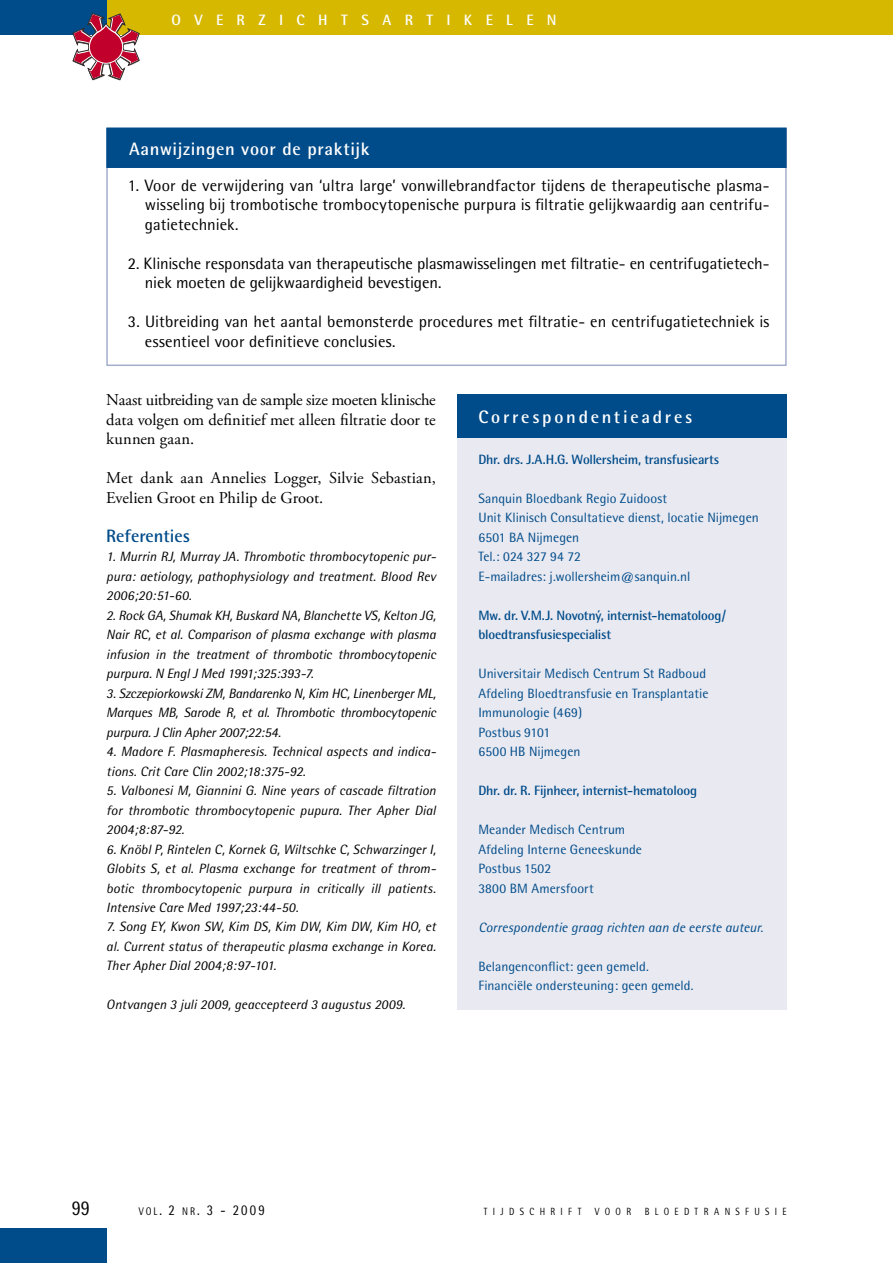
<style>
.page{position:relative;width:893px;height:1263px;background:#fff}
.page>*{position:absolute;margin:0;border:0;box-sizing:border-box;transform-origin:0 0}
.t1{font:21px "Rotis Semi Sans";color:#000;scale:.85 1}
.t2{font:700 18px "Rotis Semi Sans";letter-spacing:.05em;color:#fff}
.t3{font:700 18px "Rotis Semi Sans";letter-spacing:.15em;color:#fff}
.t4{font:700 18px "Rotis Semi Sans";color:#004b89}
.t5{font:16.5px/19.5px "Rotis Semi Sans";color:#000}
.t6{font:16.5px/19.5px "Adobe Garamond Pro";letter-spacing:.005em;color:#000;text-align:justify}
.t7{font:700 15px "Rotis Semi Sans";letter-spacing:.885em;color:#fff}
.t8{font:14.85px "Rotis Semi Sans";color:#000;scale:.85 1}
.t9{font:italic 13.5px/19.5px "Rotis Semi Sans";color:#000;text-align:justify}
.t10{font:13.5px/19.5px "Rotis Semi Sans";letter-spacing:.005em;color:#004b89}
.t11{font:700 13.5px/19.5px "Rotis Semi Sans";letter-spacing:-.02em;color:#004b89}
.t12{font:italic 13.5px "Rotis Semi Sans";color:#004b89}
.t13{font:10.5px "Rotis Semi Sans";color:#000;scale:.85 1}
.s1{font-size:11.1px}
</style>
<div class="page">
<div style="left:0;top:0;width:893px;height:34px;background:#d6b800"></div>
<div style="left:0;top:0;width:106px;height:34px;background:#004b89"></div>
<div style="left:0;top:1229px;width:106px;height:34px;background:#004b89"></div>
<svg style="left:73px;top:13px;width:67px;height:68px"></svg>
<div style="left:457px;top:404px;width:330px;height:605px;background:#e8e9f1"></div>
<div style="left:457px;top:394px;width:330px;height:44px;background:#004b89"></div>
<div style="left:107px;top:128px;width:679px;height:39px;background:#004b89"></div>
<div style="left:106px;top:128px;width:681px;height:40px;border:2px solid #004b89"></div>
<p class="t7" style="left:172px;top:10px;width:17px">ov</p>
<p class="t7" style="left:216px;top:10px;width:80px">erzich</p>
<p class="t7" style="left:341px;top:10px;width:36px">t sa</p>
<p class="t7" style="left:405px;top:10px;width:56px">rtik</p>
<p class="t7" style="left:486px;top:10px;width:70px">el en</p>
<h2 class="t2" style="left:129px;top:137px;width:242px">Aanwijzingen voor de praktijk</h2>
<p class="t5" style="left:145px;top:175px;width:626px;text-align:justify;text-indent:-17px">1. Voor de verwijdering van ‘ultra large’ vonwillebrandfactor tijdens de therapeutische plasma&shy;wisseling bij trombotische trombocytopenische purpura is filtratie gelijkwaardig aan centrifu&shy;gatietechniek.</p>
<p class="t5" style="left:145px;top:253px;width:626px;text-indent:-17px">2. Klinische responsdata van therapeutische plasmawisselingen met filtratie- en centrifugatietech&shy;niek moeten de gelijkwaardigheid bevestigen.</p>
<p class="t5" style="left:145px;top:312px;width:626px;text-indent:-17px">3. Uitbreiding van het aantal bemonsterde procedures met filtratie- en centrifugatietechniek is essentieel voor definitieve conclusies.</p>
<p class="t6" style="left:106px;top:391px;width:331px">Naast uitbreiding van de sample size moeten klinische data volgen om definitief met alleen filtratie door te kunnen gaan.</p>
<p class="t6" style="left:106px;top:469px;width:331px">Met dank aan Annelies Logger, Silvie Sebastian,<br>Evelien Groot en Philip de Groot.</p>
<h2 class="t4" style="left:106px;top:524px;width:85px">Referenties</h2>
<p class="t9" style="left:106px;top:546px;width:331px">1. Murrin RJ, Murray JA. Thrombotic thrombocytopenic pur&shy;pura: aetiology, pathophysiology and treatment. Blood Rev 2006;20:51-60.</p>
<p class="t9" style="left:106px;top:605px;width:331px">2. Rock GA, Shumak KH, Buskard NA, Blanchette VS, Kelton JG, Nair RC, et al. Comparison of plasma exchange with plasma infusion in the treatment of thrombotic thrombocytopenic purpura. N Engl J Med 1991;325:393-7.</p>
<p class="t9" style="left:106px;top:683px;width:331px">3. Szczepiorkowski ZM, Bandarenko N, Kim HC, Linenberger ML, Marques MB, Sarode R, et al. Thrombotic thrombocytopenic purpura. J Clin Apher 2007;22:54.</p>
<p class="t9" style="left:106px;top:741px;width:331px">4. Madore F. Plasmapheresis. Technical aspects and indica&shy;tions. Crit Care Clin 2002;18:375-92.</p>
<p class="t9" style="left:106px;top:780px;width:331px">5. Valbonesi M, Giannini G. Nine years of cascade filtration for thrombotic thrombocytopenic pupura. Ther Apher Dial 2004;8:87-92.</p>
<p class="t9" style="left:106px;top:839px;width:331px">6. Knöbl P, Rintelen C, Kornek G, Wiltschke C, Schwarzinger I, Globits S, et al. Plasma exchange for treatment of throm&shy;botic thrombocytopenic purpura in critically ill patients.<br>Intensive Care Med 1997;23:44-50.</p>
<p class="t9" style="left:106px;top:917px;width:331px">7. Song EY, Kwon SW, Kim DS, Kim DW, Kim DW, Kim HO, et al. Current status of therapeutic plasma exchange in Korea.<br>Ther Apher Dial 2004;8:97-101.</p>
<p class="t9" style="left:106px;top:995px;width:300px">Ontvangen 3 juli 2009, geaccepteerd 3 augustus 2009.</p>
<h2 class="t3" style="left:478px;top:406px;width:216px">Correspondentieadres</h2>
<p class="t11" style="left:478px;top:449px;width:242px">Dhr. drs. J.A.H.G. Wollersheim, transfusiearts</p>
<p class="t10" style="left:478px;top:488px;width:282px">Sanquin Bloedbank Regio Zuidoost<br>Unit Klinisch Consultatieve dienst, locatie Nijmegen 6501 BA Nijmegen<br>Tel.: 024 327 94 72<br>E-mailadres: j.wollersheim@sanquin.nl</p>
<p class="t11" style="left:478px;top:605px;width:249px">Mw. dr. V.M .J. Novotný, internist-hematoloog/ bloedtransfusiespecialist</p>
<p class="t10" style="left:478px;top:664px;width:232px">Universitair Medisch Centrum St Radboud<br>Afdeling Bloedtransfusie en Transplantatie<br>Immunologie (469)<br>Postbus 9101<br>6500 HB Nijmegen</p>
<p class="t11" style="left:478px;top:780px;width:220px">Dhr. dr. R. Fijnheer, internist-hematoloog</p>
<p class="t10" style="left:478px;top:820px;width:165px">Meander Medisch Centrum<br>Afdeling Interne Geneeskunde<br>Postbus 1502<br>3800 BM Amersfoort</p>
<p class="t12" style="left:478px;top:919px;width:286px">Correspondentie graag richten aan de eerste auteur.</p>
<p class="t10" style="left:478px;top:956px;width:217px">Belangenconflict: geen gemeld.<br>Financiële ondersteuning: geen gemeld.</p>
<h1 class="t1" style="left:72px;top:1195px;width:23px">99</h1>
<p class="t8" style="left:139px;top:1201px;width:150px"><span class="s1">vol</span> . 2 <span class="s1">nr</span> . 3 - 2009</p>
<p class="t13" style="left:484px;top:1205px;width:12px">tijdschrift</p>
<p class="t13" style="left:595px;top:1205px;width:12px">voor</p>
<p class="t13" style="left:645px;top:1205px;width:13px">bloedtransfusie</p>
</div>
